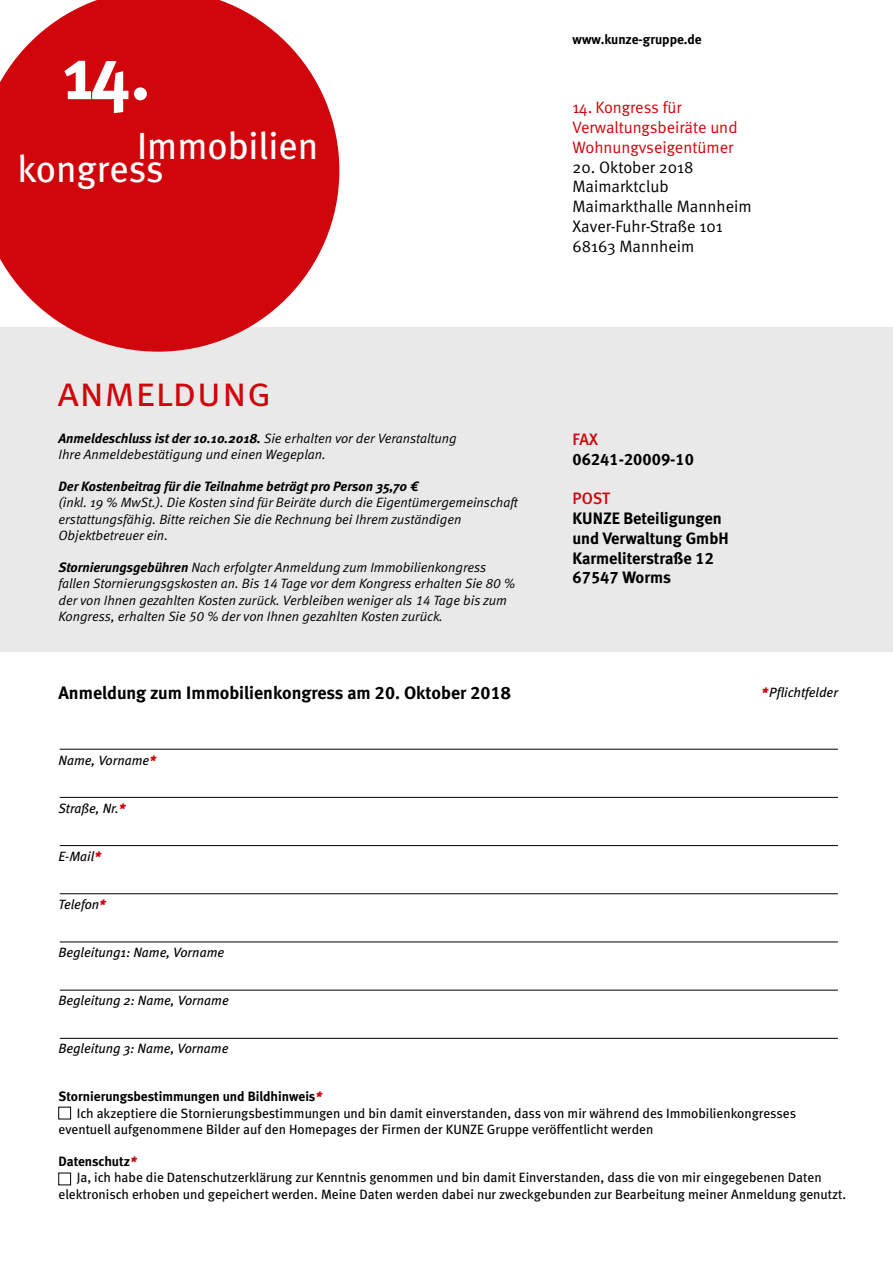
<style>
.page{position:relative;width:893px;height:1263px;background:#fff}
.page>*{position:absolute;margin:0;border:0;box-sizing:border-box;transform-origin:0 0}
.t1{font:700 73.5px "Meta";color:#fff}
.t2{font:42px "Meta Normal Caps";color:#d1050c}
.t3{font:37.95px "Meta";color:#fff}
.t4{font:18px "Meta Bold LF";color:#000}
.t5{font:16.5px/19.8px "Meta Normal";color:#000}
.t6{font:16.5px/19.8px "Meta Bold LF";color:#000}
.t7{font:16.5px/19.8px "Meta Normal";color:#d1050c}
.t8{font:500 16.5px "Meta";letter-spacing:-.01em;color:#d1050c}
.t9{font:13.5px/16.2px "Meta";color:#000}
.t10{font:italic 13.5px/16.2px "Meta Normal LF";color:#000}
.t11{font:italic 13.5px/16.2px "Meta Normal";color:#000}
.t12{font:italic 13.5px "Meta";color:#000}
.t13{font:italic 700 13.5px "Meta";color:#000}
.t14{font:13.5px "Meta Bold LF";color:#000}
.s1{font-family:"Meta Normal";font-weight:400}
.s2{font-family:"Meta Bold LF"}
.s3{font-weight:900;color:#d1050c}
.s4{font-family:"Meta";font-weight:900;font-style:italic;color:#d1050c}
</style>
<div class="page">
<div style="left:59px;top:1173px;width:12px;height:12px;border:1px solid #000"></div>
<div style="left:59px;top:1107px;width:12px;height:12px;border:1px solid #000"></div>
<div style="left:0;top:327px;width:893px;height:325px;background:#e9e9e9"></div>
<hr style="left:60px;top:749px;width:778px;height:1px;background:#000">
<hr style="left:60px;top:797px;width:778px;height:1px;background:#000">
<hr style="left:60px;top:845px;width:778px;height:1px;background:#000">
<hr style="left:60px;top:893px;width:778px;height:1px;background:#000">
<hr style="left:60px;top:942px;width:778px;height:1px;background:#000">
<hr style="left:60px;top:990px;width:778px;height:1px;background:#000">
<hr style="left:60px;top:1038px;width:778px;height:1px;background:#000">
<svg style="left:0;top:0;width:339px;height:352px;fill:#d1050c"></svg>
<h1 class="t1" style="left:63px;top:30px;width:89px">14.</h1>
<h3 class="t3" style="left:137px;top:124px;width:183px">Immobilien</h3>
<h3 class="t3" style="left:17px;top:146px;width:148px">kongress</h3>
<h2 class="t2" style="left:57px;top:367px;width:216px">anmeldung</h2>
<p class="t13" style="left:58px;top:430px;width:400px">Anmeldeschluss ist der 10.10.2018. <span class="s1">Sie erhalten vor der Veranstaltung</span></p>
<p class="t11" style="left:58px;top:446px;width:269px">Ihre Anmeldebestätigung und einen Wegeplan.</p>
<p class="t13" style="left:58px;top:478px;width:362px">Der Kostenbeitrag für die Teilnahme beträgt pro Person 35,70 €</p>
<p class="t11" style="left:58px;top:494px;width:461px">(inkl. 19 % MwSt.). Die Kosten sind für Beiräte durch die Eigentümergemeinschaft erstattungsfähig. Bitte reichen Sie die Rechnung bei Ihrem zuständigen<br>Objektbetreuer ein.</p>
<p class="t10" style="left:58px;top:559px;width:458px"><span class="s2">Stornierungsgebühren</span> Nach erfolgter Anmeldung zum Immobilienkongress fallen Stornierungsgskosten an. Bis 14 Tage vor dem Kongress erhalten Sie 80 % der von Ihnen gezahlten Kosten zurück. Verbleiben weniger als 14 Tage bis zum Kongress, erhalten Sie 50 % der von Ihnen gezahlten Kosten zurück.</p>
<h3 class="t4" style="left:58px;top:682px;width:454px">Anmeldung zum Immobilienkongress am 20. Oktober 2018</h3>
<p class="t14" style="left:573px;top:32px;width:131px">www.kunze-gruppe.de</p>
<p class="t7" style="left:573px;top:97px;width:167px">14. Kongress für<br>Verwaltungsbeiräte und<br>Wohnungvseigentümer</p>
<p class="t5" style="left:573px;top:157px;width:181px">20. Oktober 2018<br>Maimarktclub<br>Maimarkthalle Mannheim<br>Xaver-Fuhr-Straße 101<br>68163 Mannheim</p>
<p class="t8" style="left:573px;top:429px;width:27px">FAX</p>
<p class="t6" style="left:573px;top:449px;width:123px">06241-20009-10</p>
<p class="t8" style="left:573px;top:489px;width:39px">POST</p>
<p class="t6" style="left:573px;top:508px;width:158px">KUNZE Beteiligungen und Verwaltung GmbH<br>Karmeliterstraße 12<br>67547 Worms</p>
<p class="t12" style="left:761px;top:685px;width:78px"><span class="s3">*</span>Pflichtfelder</p>
<p class="t12" style="left:58px;top:752px;width:99px">Name, Vorname<span class="s3">*</span></p>
<p class="t12" style="left:58px;top:800px;width:68px">Straße, Nr.<span class="s3">*</span></p>
<p class="t12" style="left:58px;top:848px;width:44px">E-Mail<span class="s3">*</span></p>
<p class="t12" style="left:58px;top:896px;width:49px">Telefon<span class="s3">*</span></p>
<p class="t12" style="left:58px;top:944px;width:167px">Begleitung1: Name, Vorname</p>
<p class="t12" style="left:58px;top:992px;width:172px">Begleitung 2: Name, Vorname</p>
<p class="t12" style="left:58px;top:1040px;width:172px">Begleitung 3: Name, Vorname</p>
<p class="t14" style="left:58px;top:1088px;width:265px">Stornierungsbestimmungen und Bildhinweis<span class="s4">*</span></p>
<p class="t9" style="left:58px;top:1104px;width:739px;text-indent:18px">Ich akzeptiere die Stornierungsbestimmungen und bin damit einverstanden, dass von mir während des Immobilienkongresses eventuell aufgenommene Bilder auf den Homepages der Firmen der KUNZE Gruppe veröffentlicht werden</p>
<p class="t14" style="left:58px;top:1153px;width:79px">Datenschutz<span class="s4">*</span></p>
<p class="t9" style="left:58px;top:1169px;width:789px;text-align:center">Ja, ich habe die Datenschutzerklärung zur Kenntnis genommen und bin damit Einverstanden, dass die von mir eingegebenen Daten elektronisch erhoben und gepeichert werden. Meine Daten werden dabei nur zweckgebunden zur Bearbeitung meiner Anmeldung genutzt.</p>
</div>
